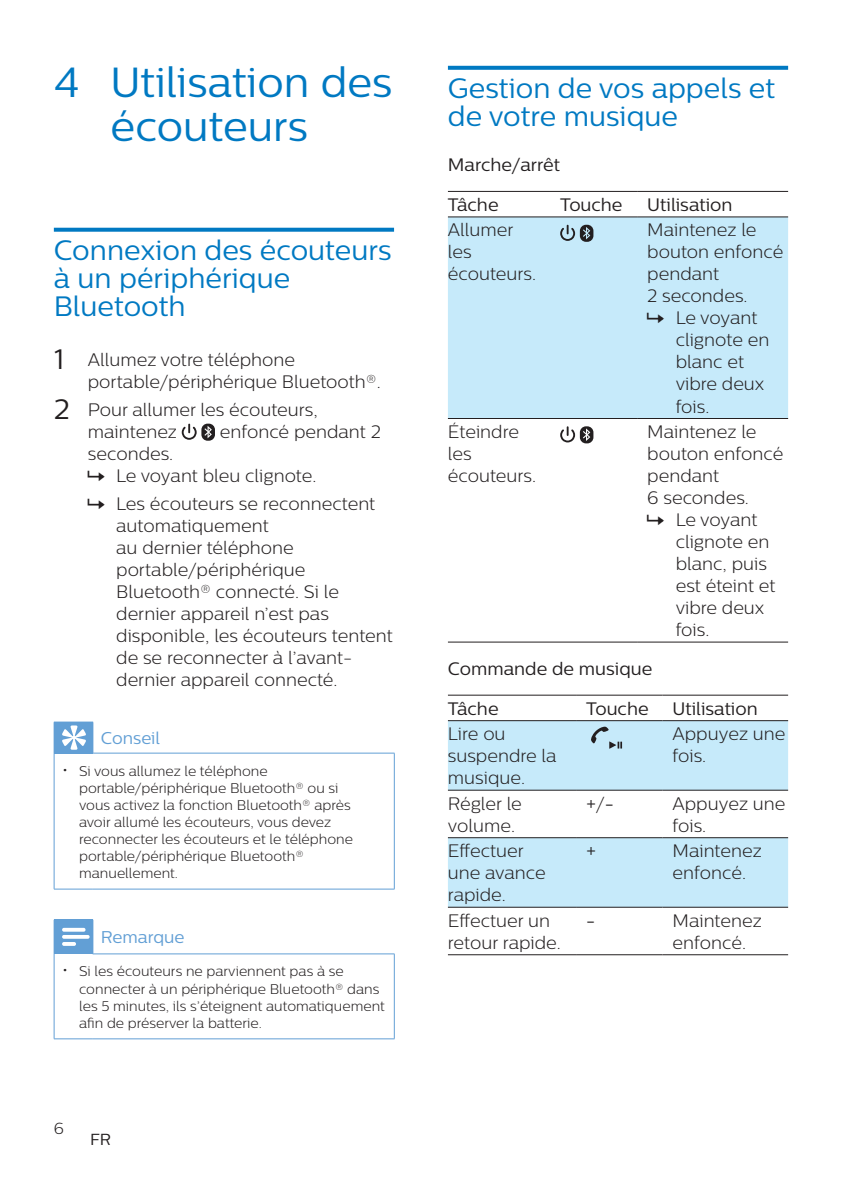
<style>
.page{position:relative;width:842px;height:1191px;background:#fff}
.page>*{position:absolute;margin:0;border:0;box-sizing:border-box;transform-origin:0 0}
.t1{font:42px/44px "Centrale Sans";color:#0079c2}
.heading2{font:28px/28px "Centrale Sans";color:#0079c2}
.Body_Text{font:300 18px/22px "Centrale Sans";color:#231f20}
.Body_Text-2{font:18px "Centrale Sans";color:#231f20}
.notes-caption-paragr{font:17px "Centrale Sans";color:#629fd5}
.tips-caption-paragra{font:17px "Centrale Sans";color:#629fd5}
.language_indication{font:16px "Centrale Sans";color:#231f20}
.t2{font:300 16px "Centrale Sans";color:#231f20}
.t3{font:300 14px/17px "Centrale Sans";color:#231f20}
.s1{font-weight:400;font-size:28px}
.s2{font-size:17px}
.s3{font-weight:300}
</style>
<div class="page">
<svg style="left:54px;top:228px;width:340px;height:4px"></svg>
<svg style="left:182px;top:423px;width:33px;height:18px"></svg>
<div style="left:54px;top:722px;width:39px;height:31px;background:#629fd5"></div>
<hr style="left:54px;top:753px;width:1px;height:136px;background:#629fd5">
<hr style="left:394px;top:753px;width:1px;height:136px;background:#629fd5">
<hr style="left:54px;top:888px;width:39px;height:1px;background:#629fd5">
<hr style="left:93px;top:888px;width:302px;height:1px;background:#629fd5">
<hr style="left:54px;top:721px;width:39px;height:1px;background:#629fd5">
<hr style="left:93px;top:722px;width:1px;height:31px;background:#629fd5">
<hr style="left:93px;top:753px;width:302px;height:1px;background:#629fd5">
<svg style="left:62px;top:725px;width:24px;height:24px"></svg>
<div style="left:54px;top:920px;width:39px;height:34px;background:#629fd5"></div>
<hr style="left:54px;top:954px;width:1px;height:84px;background:#629fd5">
<hr style="left:394px;top:954px;width:1px;height:84px;background:#629fd5">
<hr style="left:54px;top:1038px;width:39px;height:1px;background:#629fd5">
<hr style="left:93px;top:1038px;width:302px;height:1px;background:#629fd5">
<hr style="left:54px;top:919px;width:39px;height:1px;background:#629fd5">
<hr style="left:93px;top:920px;width:1px;height:33px;background:#629fd5">
<hr style="left:93px;top:953px;width:302px;height:1px;background:#629fd5">
<svg style="left:62px;top:928px;width:28px;height:18px"></svg>
<svg style="left:448px;top:66px;width:340px;height:4px"></svg>
<div style="left:448px;top:217px;width:340px;height:201px;background:#c6eafa"></div>
<hr style="left:448px;top:191px;width:102px;height:1px;background:#231f20">
<hr style="left:550px;top:191px;width:87px;height:1px;background:#231f20">
<hr style="left:637px;top:191px;width:151px;height:1px;background:#231f20">
<hr style="left:448px;top:216px;width:102px;height:1px;background:#231f20">
<hr style="left:550px;top:216px;width:87px;height:1px;background:#231f20">
<hr style="left:637px;top:216px;width:151px;height:1px;background:#231f20">
<hr style="left:448px;top:418px;width:102px;height:1px;background:#231f20">
<hr style="left:550px;top:418px;width:87px;height:1px;background:#231f20">
<hr style="left:637px;top:418px;width:151px;height:1px;background:#231f20">
<hr style="left:448px;top:641px;width:102px;height:1px;background:#231f20">
<hr style="left:550px;top:641px;width:87px;height:1px;background:#231f20">
<hr style="left:637px;top:641px;width:151px;height:1px;background:#231f20">
<svg style="left:560px;top:225px;width:33px;height:17px"></svg>
<svg style="left:560px;top:426px;width:33px;height:17px"></svg>
<svg style="left:448px;top:721px;width:340px;height:185px;fill:#c6eafa"></svg>
<hr style="left:448px;top:694px;width:128px;height:1px;background:#231f20">
<hr style="left:576px;top:694px;width:86px;height:1px;background:#231f20">
<hr style="left:662px;top:694px;width:126px;height:1px;background:#231f20">
<hr style="left:448px;top:720px;width:128px;height:1px;background:#231f20">
<hr style="left:576px;top:720px;width:86px;height:1px;background:#231f20">
<hr style="left:662px;top:720px;width:126px;height:1px;background:#231f20">
<hr style="left:448px;top:789px;width:128px;height:1px;background:#231f20">
<hr style="left:576px;top:789px;width:86px;height:1px;background:#231f20">
<hr style="left:662px;top:789px;width:126px;height:1px;background:#231f20">
<hr style="left:448px;top:837px;width:128px;height:1px;background:#231f20">
<hr style="left:576px;top:837px;width:86px;height:1px;background:#231f20">
<hr style="left:662px;top:837px;width:126px;height:1px;background:#231f20">
<hr style="left:448px;top:906px;width:128px;height:1px;background:#231f20">
<hr style="left:576px;top:906px;width:86px;height:1px;background:#231f20">
<hr style="left:662px;top:906px;width:126px;height:1px;background:#231f20">
<hr style="left:448px;top:954px;width:128px;height:1px;background:#231f20">
<hr style="left:576px;top:954px;width:86px;height:1px;background:#231f20">
<hr style="left:662px;top:954px;width:126px;height:1px;background:#231f20">
<svg style="left:591px;top:726px;width:31px;height:22px"></svg>
<svg style="left:647px;top:313px;width:17px;height:11px"></svg>
<p class="t1" style="left:111px;top:60px;width:283px;text-indent:-57px">4 Utilisation des écouteurs</p>
<p class="heading2" style="left:54px;top:236px;width:339px">Connexion des écouteurs à un périphérique<br>Bluetooth</p>
<p class="Body_Text" style="left:88px;top:349px;width:294px;text-indent:-34px"><span class="s1">1</span> Allumez votre téléphone portable/périphérique Bluetooth®.</p>
<p class="Body_Text" style="left:88px;top:398px;width:231px;text-indent:-34px"><span class="s1">2</span> Pour allumer les écouteurs, maintenez</p>
<p class="Body_Text" style="left:220px;top:420px;width:163px">enfoncé pendant 2</p>
<p class="Body_Text" style="left:88px;top:442px;width:87px">secondes.</p>
<p class="Body_Text" style="left:116px;top:464px;width:202px">Le voyant bleu clignote.</p>
<p class="Body_Text" style="left:116px;top:492px;width:278px">Les écouteurs se reconnectent automatiquement<br>au dernier téléphone portable/périphérique<br>Bluetooth® connecté. Si le dernier appareil n’est pas disponible, les écouteurs tentent de se reconnecter à l’avant&shy;dernier appareil connecté.</p>
<p class="tips-caption-paragra" style="left:101px;top:728px;width:61px">Conseil</p>
<p class="t3" style="left:79px;top:762px;width:275px;text-indent:-17px"><span class="s2">•</span> Si vous allumez le téléphone portable/périphérique Bluetooth® ou si vous activez la fonction Bluetooth® après avoir allumé les écouteurs, vous devez reconnecter les écouteurs et le téléphone portable/périphérique Bluetooth® manuellement.</p>
<p class="notes-caption-paragr" style="left:101px;top:927px;width:85px">Remarque</p>
<p class="t3" style="left:79px;top:963px;width:307px;text-indent:-17px"><span class="s2">•</span> Si les écouteurs ne parviennent pas à se connecter à un périphérique Bluetooth® dans les 5 minutes, ils s’éteignent automatiquement afin de préserver la batterie.</p>
<p class="t2" style="left:54px;top:1119px;width:12px">6</p>
<p class="language_indication" style="left:90px;top:1130px;width:22px">FR</p>
<p class="heading2" style="left:448px;top:74px;width:329px">Gestion de vos appels et de votre musique</p>
<p class="Body_Text-2" style="left:448px;top:154px;width:114px">Marche/arrêt</p>
<p class="Body_Text-2" style="left:448px;top:194px;width:52px">Tâche</p>
<p class="Body_Text-2" style="left:560px;top:194px;width:64px">Touche</p>
<p class="Body_Text-2" style="left:647px;top:194px;width:87px">Utilisation</p>
<p class="Body_Text" style="left:448px;top:219px;width:90px">Allumer les écouteurs.</p>
<p class="Body_Text" style="left:647px;top:219px;width:138px">Maintenez le bouton enfoncé pendant<br>2 secondes.</p>
<p class="Body_Text" style="left:676px;top:307px;width:95px">Le voyant clignote en blanc et vibre deux fois.</p>
<p class="Body_Text" style="left:448px;top:420px;width:90px">Éteindre les écouteurs.</p>
<p class="Body_Text" style="left:647px;top:420px;width:138px">Maintenez le bouton enfoncé pendant<br>6 secondes.</p>
<p class="Body_Text" style="left:676px;top:508px;width:101px">Le voyant clignote en blanc, puis est éteint et vibre deux fois.</p>
<p class="Body_Text-2" style="left:448px;top:658px;width:206px">Commande de musique</p>
<p class="Body_Text-2" style="left:448px;top:698px;width:52px">Tâche</p>
<p class="Body_Text-2" style="left:586px;top:698px;width:64px">Touche</p>
<p class="Body_Text-2" style="left:672px;top:698px;width:87px">Utilisation</p>
<p class="Body_Text" style="left:448px;top:722px;width:110px">Lire ou suspendre la musique.</p>
<p class="Body_Text" style="left:672px;top:722px;width:114px">Appuyez une fois.</p>
<p class="Body_Text" style="left:448px;top:792px;width:76px">Régler le volume.</p>
<p class="Body_Text-2" style="left:586px;top:793px;width:29px">+<span class="s3">/</span>-</p>
<p class="Body_Text" style="left:672px;top:792px;width:114px">Appuyez une fois.</p>
<p class="Body_Text" style="left:448px;top:839px;width:99px">Effectuer une avance rapide.</p>
<p class="Body_Text-2" style="left:586px;top:840px;width:12px">+</p>
<p class="Body_Text" style="left:672px;top:839px;width:91px">Maintenez enfoncé.</p>
<p class="Body_Text" style="left:448px;top:909px;width:114px">Effectuer un retour rapide.</p>
<p class="Body_Text-2" style="left:586px;top:910px;width:11px">-</p>
<p class="Body_Text" style="left:672px;top:909px;width:91px">Maintenez enfoncé.</p>
</div>
